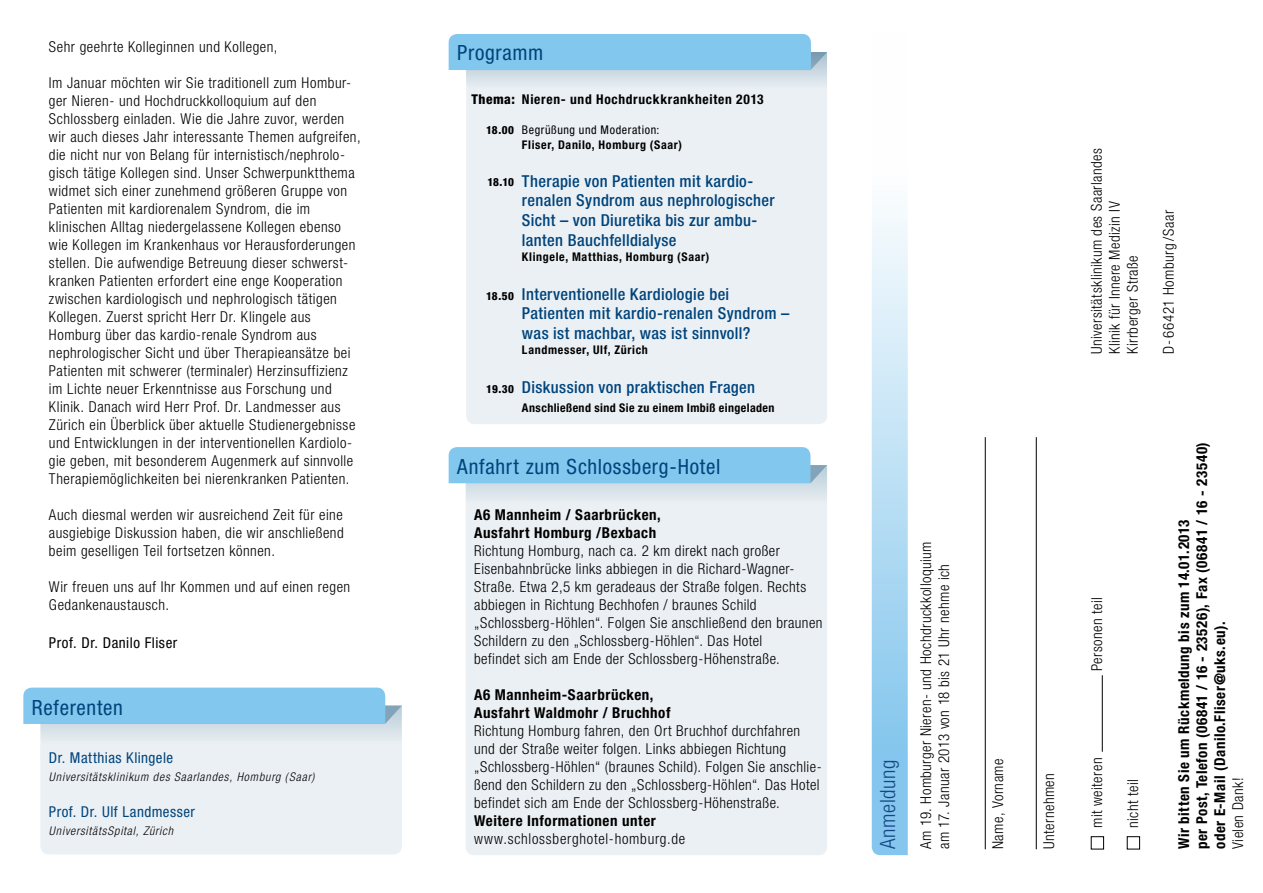
<style>
.page{position:relative;width:1263px;height:893px;background:#fff}
.page>*{position:absolute;margin:0;border:0;box-sizing:border-box;transform-origin:0 0}
.t1{font:condensed 21px "Helvetica Neue LT Std";letter-spacing:.035em;color:#00447c}
.t2{font:300 condensed 21px "Helvetica Neue LT Std";letter-spacing:.03em;color:#164683}
.t3{font:500 condensed 16.5px/19.8px "Helvetica Neue LT Std";letter-spacing:.02em;color:#00447c}
.t4{font:300 condensed 15px/18px "Helvetica Neue LT Std";letter-spacing:.035em;color:#000}
.t5{font:700 condensed 15px/18px "Helvetica Neue LT Std";letter-spacing:.035em;color:#000}
.t6{font:condensed 15px "Helvetica Neue LT Std";letter-spacing:.035em;color:#00447c}
.t7{font:condensed 15px "Helvetica Neue LT Std";letter-spacing:.04em;color:#000}
.t8{font:700 condensed 13.5px "Helvetica Neue LT Std";letter-spacing:.05em;color:#000}
.t9{font:800 condensed 13.5px "Helvetica Neue LT Std";letter-spacing:.04em;color:#000}
.t10{font:700 condensed 12px "Helvetica Neue LT Std";letter-spacing:.05em;color:#000}
.t11{font:italic 300 condensed 12px "Helvetica Neue";letter-spacing:.07em;color:#000}
.t12{font:condensed 12px "Helvetica Neue LT Std";letter-spacing:.05em;color:#000}
.t13{font:800 condensed 11.25px "Helvetica Neue LT Std";letter-spacing:.005em;color:#000}
</style>
<div class="page">
<div style="left:466px;top:524px;width:361px;height:331px;background:#ebf0f4"></div>
<svg style="left:449px;top:447px;width:378px;height:77px"></svg>
<svg style="left:23px;top:688px;width:379px;height:166px"></svg>
<div style="left:466px;top:88px;width:361px;height:336px;background:#ebf0f4"></div>
<svg style="left:466px;top:70px;width:361px;height:18px;fill:#d9e3ea"></svg>
<div style="left:449px;top:34px;width:378px;height:36px;background:#82c7ee"></div>
<svg style="left:872px;top:213px;width:36px;height:642px"></svg>
<hr style="left:985px;top:437px;width:1px;height:412px;background:#000">
<hr style="left:1036px;top:437px;width:1px;height:412px;background:#000">
<hr style="left:1102px;top:675px;width:1px;height:77px;background:#000">
<div style="left:1091px;top:836px;width:13px;height:13px;border:1px solid #000"></div>
<div style="left:1127px;top:836px;width:13px;height:13px;border:1px solid #000"></div>
<p class="t4" style="left:49px;top:38px;width:230px">Sehr geehrte Kolleginnen und Kollegen,</p>
<p class="t4" style="left:49px;top:74px;width:313px">Im Januar möchten wir Sie traditionell zum Hombur&shy;ger Nieren- und Hochdruckkolloquium auf den Schlossberg einladen. Wie die Jahre zuvor, werden wir auch dieses Jahr interessante Themen aufgreifen, die nicht nur von Belang für internistisch/nephrolo&shy;gisch tätige Kollegen sind. Unser Schwerpunktthema widmet sich einer zunehmend größeren Gruppe von Patienten mit kardiorenalem Syndrom, die im klinischen Alltag niedergelassene Kollegen ebenso wie Kollegen im Krankenhaus vor Herausforderungen stellen. Die aufwendige Betreuung dieser schwerst&shy;kranken Patienten erfordert eine enge Kooperation zwischen kardiologisch und nephrologisch tätigen Kollegen. Zuerst spricht Herr Dr. Klingele aus Homburg über das kardio-renale Syndrom aus nephrologischer Sicht und über Therapieansätze bei Patienten mit schwerer (terminaler) Herzinsuffizienz im Lichte neuer Erkenntnisse aus Forschung und Klinik. Danach wird Herr Prof. Dr. Landmesser aus Zürich ein Überblick über aktuelle Studienergebnisse und Entwicklungen in der interventionellen Kardiolo&shy;gie geben, mit besonderem Augenmerk auf sinnvolle Therapiemöglichkeiten bei nierenkranken Patienten.</p>
<p class="t4" style="left:49px;top:506px;width:296px;text-align:justify">Auch diesmal werden wir ausreichend Zeit für eine ausgiebige Diskussion haben, die wir anschließend beim geselligen Teil fortsetzen können.</p>
<p class="t4" style="left:49px;top:578px;width:303px">Wir freuen uns auf Ihr Kommen und auf einen regen<br>Gedankenaustausch.</p>
<p class="t7" style="left:49px;top:634px;width:130px">Prof. Dr. Danilo Fliser</p>
<h1 class="t1" style="left:32px;top:695px;width:92px">Referenten</h1>
<p class="t6" style="left:49px;top:749px;width:126px">Dr. Matthias Klingele</p>
<p class="t11" style="left:49px;top:770px;width:267px">Universitätsklinikum des Saarlandes, Homburg (Saar)</p>
<p class="t6" style="left:49px;top:803px;width:148px">Prof. Dr. Ulf Landmesser</p>
<p class="t11" style="left:49px;top:824px;width:126px">UniversitätsSpital, Zürich</p>
<h1 class="t1" style="left:457px;top:40px;width:88px">Programm</h1>
<p class="t8" style="left:522px;top:91px;width:243px">Nieren- und Hochdruckkrankheiten 2013</p>
<p class="t12" style="left:522px;top:123px;width:139px">Begrüßung und Moderation:</p>
<p class="t10" style="left:522px;top:138px;width:161px">Fliser, Danilo, Homburg (Saar)</p>
<p class="t3" style="left:522px;top:171px;width:254px">Therapie von Patienten mit kardio&shy;renalen Syndrom aus nephrologischer Sicht – von Diuretika bis zur ambu&shy;lanten Bauchfelldialyse</p>
<p class="t10" style="left:522px;top:249px;width:189px">Klingele, Matthias, Homburg (Saar)</p>
<p class="t3" style="left:522px;top:284px;width:269px">Interventionelle Kardiologie bei<br>Patienten mit kardio-renalen Syndrom – was ist machbar, was ist sinnvoll?</p>
<p class="t10" style="left:522px;top:342px;width:127px">Landmesser, Ulf, Zürich</p>
<p class="t3" style="left:522px;top:377px;width:235px">Diskussion von praktischen Fragen</p>
<p class="t10" style="left:522px;top:401px;width:254px">Anschließend sind Sie zu einem Imbiß eingeladen</p>
<p class="t9" style="left:471px;top:91px;width:45px">Thema:</p>
<p class="t13" style="left:486px;top:123px;width:30px">18.00</p>
<p class="t13" style="left:487px;top:175px;width:28px">18.10</p>
<p class="t13" style="left:486px;top:289px;width:30px">18.50</p>
<p class="t13" style="left:486px;top:382px;width:29px">19.30</p>
<h1 class="t1" style="left:457px;top:454px;width:265px">Anfahrt zum Schlossberg-Hotel</h1>
<p class="t5" style="left:474px;top:505px;width:188px">A6 Mannheim / Saarbrücken,<br>Ausfahrt Homburg /Bexbach</p>
<p class="t4" style="left:474px;top:542px;width:350px">Richtung Homburg, nach ca. 2 km direkt nach großer Eisenbahnbrücke links abbiegen in die Richard-Wagner-Straße. Etwa 2,5 km geradeaus der Straße folgen. Rechts abbiegen in Richtung Bechhofen / braunes Schild „Schlossberg-Höhlen“. Folgen Sie anschließend den braunen Schildern zu den „Schlossberg-Höhlen“. Das Hotel<br>befindet sich am Ende der Schlossberg-Höhenstraße.</p>
<p class="t5" style="left:474px;top:685px;width:198px">A6 Mannheim-Saarbrücken,<br>Ausfahrt Waldmohr / Bruchhof</p>
<p class="t4" style="left:474px;top:722px;width:349px">Richtung Homburg fahren, den Ort Bruchhof durchfahren und der Straße weiter folgen. Links abbiegen Richtung „Schlossberg-Höhlen“ (braunes Schild). Folgen Sie anschlie&shy;ßend den Schildern zu den „Schlossberg-Höhlen“. Das Hotel befindet sich am Ende der Schlossberg-Höhenstraße.</p>
<p class="t5" style="left:474px;top:811px;width:183px">Weitere Informationen unter</p>
<p class="t4" style="left:474px;top:830px;width:213px">www.schlossberghotel-homburg.de</p>
<h1 class="t2" style="left:876px;top:849px;width:91px;rotate:-90deg">Anmeldung</h1>
<p class="t4" style="left:917px;top:849px;width:309px;rotate:-90deg">Am 19. Homburger Nieren- und Hochdruckkolloquium am 17. Januar 2013 von 18 bis 21 Uhr nehme ich</p>
<p class="t4" style="left:989px;top:849px;width:92px;rotate:-90deg">Name, Vorname</p>
<p class="t4" style="left:1040px;top:849px;width:77px;rotate:-90deg">Unternehmen</p>
<p class="t4" style="left:1087px;top:354px;width:208px;rotate:-90deg">Universitätsklinikum des Saarlandes<br>Klinik für Innere Medizin IV<br>Kirrberger Straße</p>
<p class="t4" style="left:1159px;top:354px;width:146px;rotate:-90deg">D-66421 Homburg / Saar</p>
<p class="t4" style="left:1088px;top:671px;width:76px;rotate:-90deg">Personen teil</p>
<p class="t4" style="left:1088px;top:828px;width:72px;rotate:-90deg">mit weiteren</p>
<p class="t4" style="left:1124px;top:828px;width:50px;rotate:-90deg">nicht teil</p>
<p class="t5" style="left:1175px;top:849px;width:408px;rotate:-90deg">Wir bitten Sie um Rückmeldung bis zum 14.01.2013<br>per Post, Telefon (06841 / 16 - 23526), Fax (06841 / 16 - 23540) oder E-Mail (Danilo.Fliser@uks.eu).</p>
<p class="t4" style="left:1229px;top:849px;width:73px;rotate:-90deg">Vielen Dank!</p>
</div>
